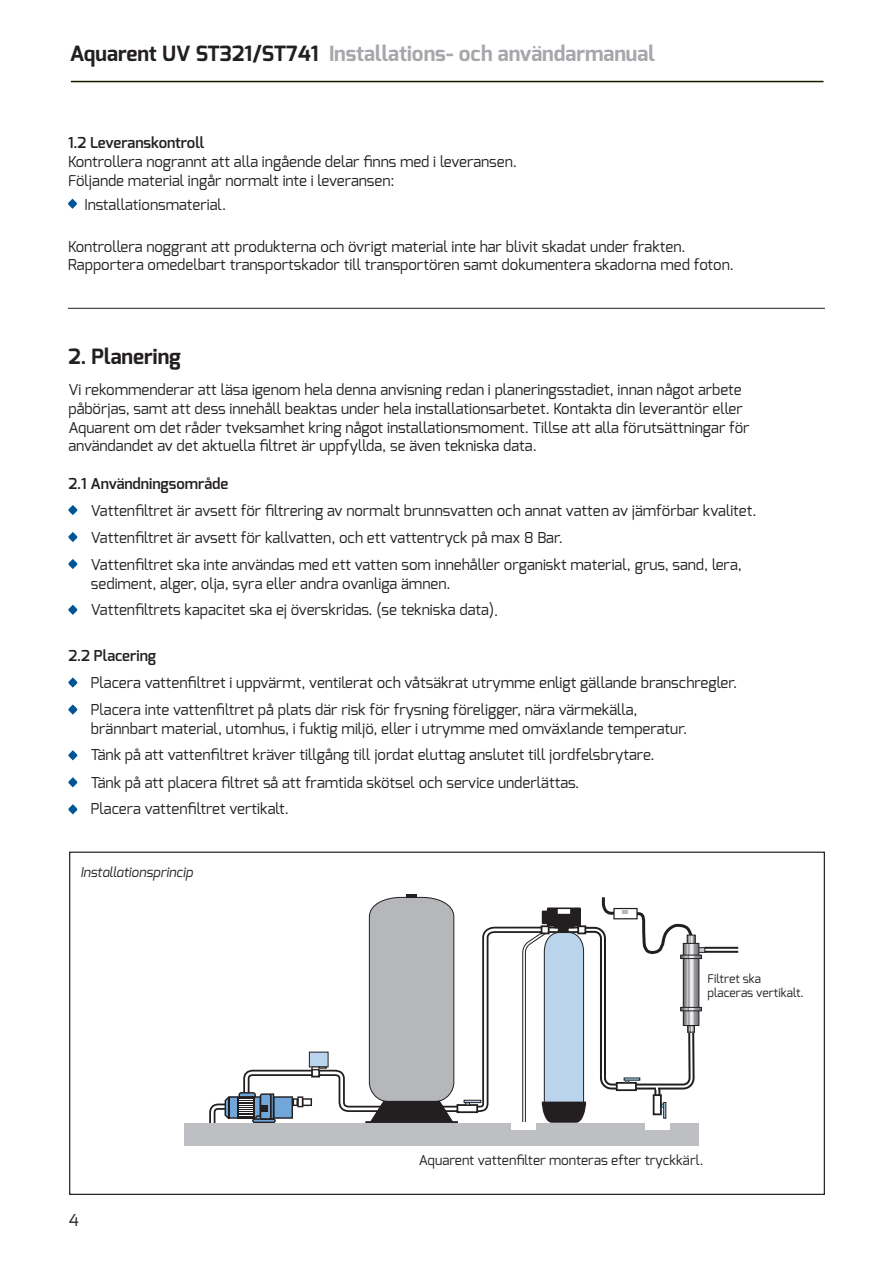
<style>
.page{position:relative;width:893px;height:1263px;background:#fff}
.page>*{position:absolute;margin:0;border:0;box-sizing:border-box;transform-origin:0 0}
.t1{font:700 21px "Exo";color:#a7a6ab}
.brödtext{font:700 21px "Exo";color:#231f20}
.t2{font:16.5px "Exo";color:#231f20}
.brödtext-2{font:15px/18.8px "Exo";color:#231f20}
.brödtext-3{font:600 15px "Exo";color:#231f20}
.brödtext-4{font:13.5px "Exo";color:#231f20}
.brödtext-5{font:italic 13.5px "Exo";color:#231f20}
.brödtext-6{font:12px "Exo";color:#231f20}
.s1{color:#231f20}
</style>
<div class="page">
<hr style="left:71px;top:81px;width:752px;height:1px;background:#1a1a00">
<svg style="left:68px;top:505px;width:10px;height:10px"></svg>
<svg style="left:68px;top:532px;width:10px;height:10px"></svg>
<svg style="left:68px;top:559px;width:10px;height:10px"></svg>
<svg style="left:68px;top:605px;width:10px;height:10px"></svg>
<svg style="left:68px;top:677px;width:10px;height:11px"></svg>
<svg style="left:68px;top:704px;width:10px;height:11px"></svg>
<svg style="left:68px;top:750px;width:10px;height:10px"></svg>
<svg style="left:68px;top:777px;width:10px;height:10px"></svg>
<svg style="left:68px;top:804px;width:10px;height:10px"></svg>
<svg style="left:68px;top:199px;width:9px;height:10px"></svg>
<hr style="left:68px;top:308px;width:757px;height:1px;background:#231f20">
<svg style="left:209px;top:926px;width:313px;height:197px"></svg>
<svg style="left:365px;top:894px;width:93px;height:229px;background:#afb0b3"></svg>
<svg style="left:225px;top:1092px;width:87px;height:31px"></svg>
<div style="left:312px;top:1069px;width:7px;height:7px;background:#fff"></div>
<div style="left:311px;top:1068px;width:9px;height:9px;border:2px solid #231f20"></div>
<div style="left:457px;top:1105px;width:20px;height:7px;background:#fff"></div>
<div style="left:456px;top:1104px;width:22px;height:9px;border:2px solid #231f20"></div>
<svg style="left:464px;top:1100px;width:17px;height:5px"></svg>
<div style="left:309px;top:1052px;width:19px;height:15px;background:#bbd4ed"></div>
<div style="left:309px;top:1052px;width:20px;height:15px;border:1px solid #231f20"></div>
<svg style="left:312px;top:1066px;width:15px;height:4px"></svg>
<div style="left:185px;top:1123px;width:514px;height:23px;background:#bebfc2"></div>
<div style="left:511px;top:1123px;width:25px;height:7px;background:#fff"></div>
<hr style="left:705px;top:947px;width:33px;height:2px;background:#231f20">
<hr style="left:705px;top:951px;width:33px;height:2px;background:#231f20">
<svg style="left:522px;top:897px;width:183px;height:226px"></svg>
<div style="left:663px;top:1102px;width:3px;height:16px;border:1px solid #231f20"></div>
<div style="left:645px;top:1123px;width:25px;height:7px;background:#fff"></div>
<h1 class="t1" style="left:70px;top:40px;width:587px"><span class="s1">Aquarent UV ST321/ST741</span> Installations- och användarmanual</h1>
<p class="brödtext-3" style="left:68px;top:133px;width:138px">1.2 Leveranskontroll</p>
<p class="brödtext-2" style="left:68px;top:152px;width:450px">Kontrollera nogrannt att alla ingående delar finns med i leveransen.</p>
<p class="brödtext-2" style="left:68px;top:171px;width:328px">Följande material ingår normalt inte i leveransen:</p>
<p class="brödtext-2" style="left:84px;top:195px;width:143px">Installationsmaterial.</p>
<p class="brödtext-2" style="left:68px;top:237px;width:619px">Kontrollera noggrant att produkterna och övrigt material inte har blivit skadat under frakten.</p>
<p class="brödtext-2" style="left:68px;top:256px;width:667px">Rapportera omedelbart transportskador till transportören samt dokumentera skadorna med foton.</p>
<p class="brödtext" style="left:68px;top:343px;width:114px">2. Planering</p>
<p class="brödtext-2" style="left:68px;top:380px;width:675px">Vi rekommenderar att läsa igenom hela denna anvisning redan i planeringsstadiet, innan något arbete</p>
<p class="brödtext-2" style="left:68px;top:399px;width:676px">påbörjas, samt att dess innehåll beaktas under hela installationsarbetet. Kontakta din leverantör eller</p>
<p class="brödtext-2" style="left:68px;top:418px;width:683px">Aquarent om det råder tveksamhet kring något installationsmoment. Tillse att alla förutsättningar för</p>
<p class="brödtext-2" style="left:68px;top:436px;width:470px">användandet av det aktuella filtret är uppfyllda, se även tekniska data.</p>
<p class="brödtext-3" style="left:68px;top:474px;width:162px">2.1 Användningsområde</p>
<p class="brödtext-2" style="left:91px;top:501px;width:667px">Vattenfiltret är avsett för filtrering av normalt brunnsvatten och annat vatten av jämförbar kvalitet.</p>
<p class="brödtext-2" style="left:91px;top:528px;width:474px">Vattenfiltret är avsett för kallvatten, och ett vattentryck på max 8 Bar.</p>
<p class="brödtext-2" style="left:91px;top:555px;width:652px">Vattenfiltret ska inte användas med ett vatten som innehåller organiskt material, grus, sand, lera, sediment, alger, olja, syra eller andra ovanliga ämnen.</p>
<p class="brödtext-2" style="left:91px;top:600px;width:409px">Vattenfiltrets kapacitet ska ej överskridas. (se tekniska data).</p>
<p class="brödtext-3" style="left:68px;top:646px;width:89px">2.2 Placering</p>
<p class="brödtext-2" style="left:91px;top:673px;width:648px">Placera vattenfiltret i uppvärmt, ventilerat och våtsäkrat utrymme enligt gällande branschregler.</p>
<p class="brödtext-2" style="left:91px;top:700px;width:548px">Placera inte vattenfiltret på plats där risk för frysning föreligger, nära värmekälla,</p>
<p class="brödtext-2" style="left:91px;top:719px;width:598px">brännbart material, utomhus, i fuktig miljö, eller i utrymme med omväxlande temperatur.</p>
<p class="brödtext-2" style="left:91px;top:745px;width:565px">Tänk på att vattenfiltret kräver tillgång till jordat eluttag anslutet till jordfelsbrytare.</p>
<p class="brödtext-2" style="left:91px;top:773px;width:490px">Tänk på att placera filtret så att framtida skötsel och service underlättas.</p>
<p class="brödtext-2" style="left:91px;top:799px;width:200px">Placera vattenfiltret vertikalt.</p>
<p class="brödtext-5" style="left:80px;top:864px;width:114px">Installationsprincip</p>
<p class="t2" style="left:69px;top:1210px;width:11px">4</p>
<p class="brödtext-6" style="left:707px;top:971px;width:55px">Filtret ska</p>
<p class="brödtext-6" style="left:707px;top:985px;width:98px">placeras vertikalt.</p>
<p class="brödtext-4" style="left:419px;top:1151px;width:286px">Aquarent vattenfilter monteras efter tryckkärl.</p>
</div>
